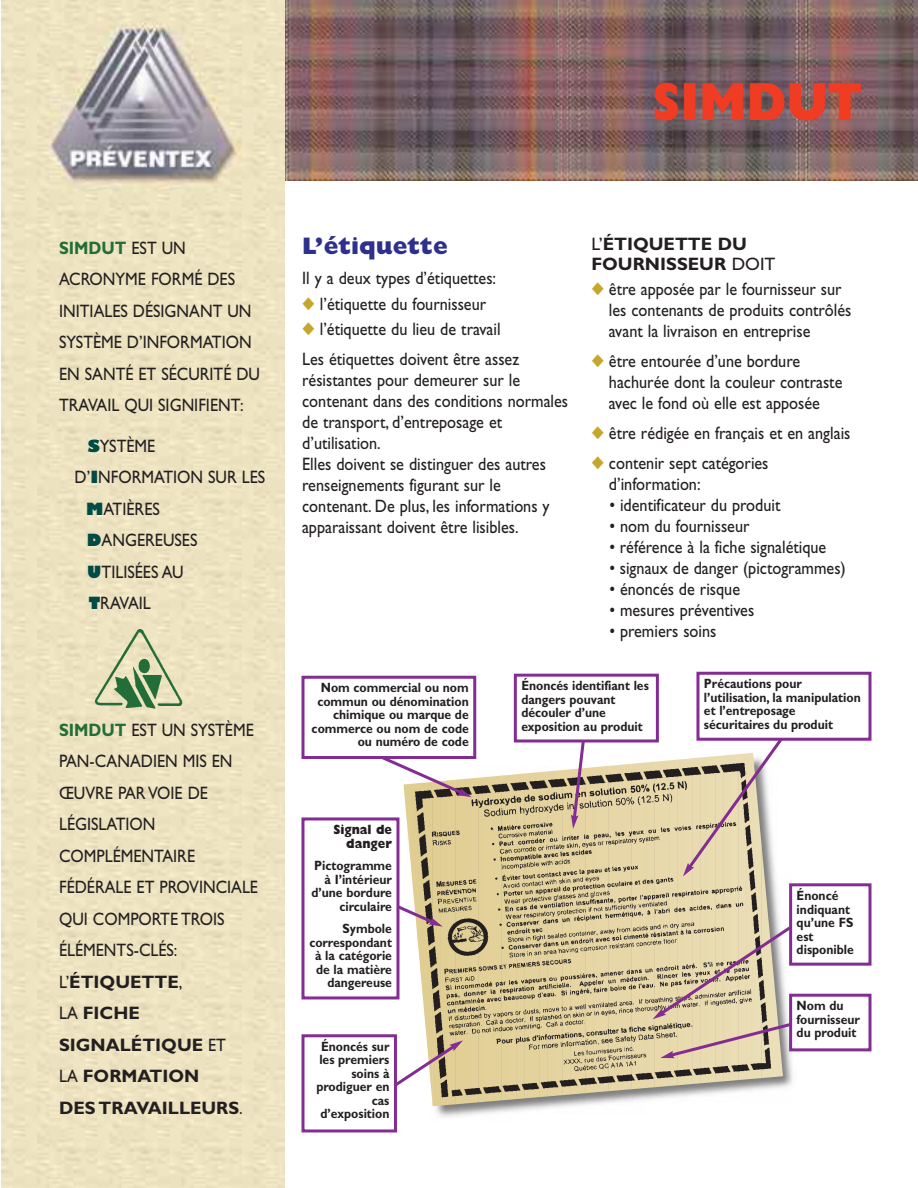
<style>
.page{position:relative;width:918px;height:1188px;background:#fff}
.page>*{position:absolute;margin:0;border:0;box-sizing:border-box;transform-origin:0 0}
.t1{font:800 54px "Gill Sans";color:#ef3c22;scale:.9 1}
.t2{font:800 24px "Gill Sans";color:#2f308d}
.t3{font:18px/31.5px "Gill Sans";color:#231f20;scale:.9 1}
.t4{font:700 18px/19.5px "Gill Sans";color:#231f20}
.t5{font:700 13.5px/13.5px "Gill Sans";color:#231f20;text-align:right;scale:.9 1}
.t6{font:800 13.5px/13.5px "Gill Sans";color:#231f20;text-align:right;scale:.9 1}
.s1{font-weight:700;color:#236e38}
.s2{font-weight:800;font-size:16.5px;color:#004b46}
.s3{font-weight:700}
.s4{color:#c5a72c}
.s5{font-weight:400}
</style>
<div class="page">
<img style="left:285px;top:0;width:633px;height:181px">
<img style="left:2px;top:0;width:283px;height:1188px">
<img style="left:432px;top:993px;width:365px;height:124px">
<svg style="left:404px;top:797px;width:6px;height:58px"></svg>
<svg style="left:478px;top:1101px;width:8px;height:5px"></svg>
<svg style="left:486px;top:1101px;width:8px;height:5px"></svg>
<svg style="left:494px;top:1101px;width:7px;height:5px"></svg>
<svg style="left:501px;top:1101px;width:8px;height:5px"></svg>
<svg style="left:509px;top:1101px;width:8px;height:5px"></svg>
<svg style="left:517px;top:1101px;width:7px;height:5px"></svg>
<svg style="left:524px;top:1101px;width:8px;height:5px"></svg>
<svg style="left:532px;top:1101px;width:8px;height:5px"></svg>
<svg style="left:540px;top:1101px;width:7px;height:5px"></svg>
<svg style="left:547px;top:1101px;width:8px;height:5px"></svg>
<svg style="left:555px;top:1101px;width:8px;height:5px"></svg>
<svg style="left:563px;top:1101px;width:7px;height:5px"></svg>
<svg style="left:586px;top:1101px;width:7px;height:5px"></svg>
<svg style="left:593px;top:1101px;width:8px;height:5px"></svg>
<svg style="left:601px;top:1101px;width:7px;height:5px"></svg>
<svg style="left:608px;top:1101px;width:8px;height:5px"></svg>
<svg style="left:616px;top:1101px;width:8px;height:5px"></svg>
<div style="left:624px;top:753px;width:8px;height:353px;background:#fff"></div>
<div style="left:631px;top:753px;width:8px;height:353px;background:#fefefe"></div>
<div style="left:639px;top:753px;width:8px;height:353px;background:#fefefe"></div>
<div style="left:647px;top:753px;width:7px;height:353px;background:#fefefe"></div>
<div style="left:654px;top:753px;width:8px;height:353px;background:#fefefe"></div>
<div style="left:662px;top:753px;width:8px;height:353px;background:#fefefe"></div>
<div style="left:670px;top:753px;width:7px;height:353px;background:#fefefe"></div>
<svg style="left:769px;top:879px;width:8px;height:227px"></svg>
<svg style="left:777px;top:900px;width:6px;height:206px"></svg>
<img style="left:411px;top:760px;width:364px;height:341px">
<img style="left:94px;top:628px;width:90px;height:81px">
<svg style="left:382px;top:759px;width:90px;height:38px"></svg>
<svg style="left:399px;top:902px;width:44px;height:25px"></svg>
<svg style="left:397px;top:1040px;width:66px;height:50px"></svg>
<svg style="left:571px;top:742px;width:16px;height:87px"></svg>
<svg style="left:683px;top:741px;width:99px;height:135px"></svg>
<svg style="left:653px;top:924px;width:141px;height:135px;background:#d1c2a6"></svg>
<div style="left:302px;top:676px;width:174px;height:83px;border:3px solid #832c91"></div>
<div style="left:514px;top:674px;width:145px;height:68px;border:3px solid #832c91"></div>
<div style="left:696px;top:672px;width:176px;height:69px;border:3px solid #832c91"></div>
<div style="left:789px;top:883px;width:83px;height:83px;border:3px solid #832c91"></div>
<div style="left:789px;top:994px;width:83px;height:57px;border:3px solid #832c91"></div>
<div style="left:302px;top:1034px;width:95px;height:98px;border:3px solid #832c91"></div>
<div style="left:301px;top:817px;width:98px;height:182px;border:3px solid #832c91"></div>
<h1 class="t1" style="left:652px;top:83px;width:235px">SIMDUT</h1>
<p class="t3" style="left:59px;top:234px;width:225px"><span class="s1">SIMDUT</span> EST UN<br>ACRONYME FORMÉ DES<br>INITIALES DÉSIGNANT UN<br>SYSTÈME D’INFORMATION<br>EN SANTÉ ET SÉCURITÉ DU<br>TRAVAIL QUI SIGNIFIENT:</p>
<p class="t3" style="left:88px;top:432px;width:77px"><span class="s2">S</span>YSTÈME</p>
<p class="t3" style="left:75px;top:464px;width:213px">D’<span class="s2">I</span>NFORMATION SUR LES</p>
<p class="t3" style="left:86px;top:495px;width:83px"><span class="s2">M</span>ATIÈRES</p>
<p class="t3" style="left:87px;top:527px;width:124px"><span class="s2">D</span>ANGEREUSES</p>
<p class="t3" style="left:87px;top:558px;width:109px"><span class="s2">U</span>TILISÉES AU</p>
<p class="t3" style="left:89px;top:590px;width:70px"><span class="s2">T</span>RAVAIL</p>
<p class="t3" style="left:59px;top:716px;width:223px"><span class="s1">SIMDUT</span> EST UN SYSTÈME<br>PAN-CANADIEN MIS EN<br>ŒUVRE PAR VOIE DE<br>LÉGISLATION<br>COMPLÉMENTAIRE<br>FÉDÉRALE ET PROVINCIALE<br>QUI COMPORTE TROIS<br>ÉLÉMENTS-CLÉS:<br>L’<span class="s3">ÉTIQUETTE</span>,<br>LA <span class="s3">FICHE<br>SIGNALÉTIQUE</span> ET<br>LA <span class="s3">FORMATION<br>DES TRAVAILLEURS</span>.</p>
<h2 class="t2" style="left:302px;top:238px;width:147px">L’étiquette</h2>
<p class="t3" style="left:302px;top:264px;width:217px">Il y a deux types d’étiquettes:</p>
<p class="t3" style="left:302px;top:290px;width:206px"><span class="s4">◆</span> l’étiquette du fournisseur</p>
<p class="t3" style="left:302px;top:316px;width:243px;line-height:30px"><span class="s4">◆</span> l’étiquette du lieu de travail<br>Les étiquettes doivent être assez</p>
<p class="t3" style="left:302px;top:372px;width:297px;line-height:21px">résistantes pour demeurer sur le contenant dans des conditions normales de transport, d’entreposage et d’utilisation.<br>Elles doivent se distinguer des autres renseignements figurant sur le contenant. De plus, les informations y apparaissant doivent être lisibles.</p>
<p class="t4" style="left:591px;top:236px;width:186px"><span class="s5">L’</span>ÉTIQUETTE DU<br>FOURNISSEUR <span class="s5">DOIT</span></p>
<p class="t3" style="left:609px;top:280px;width:271px;line-height:21px;text-indent:-18px"><span class="s4">◆</span> être apposée par le fournisseur sur les contenants de produits contrôlés avant la livraison en entreprise</p>
<p class="t3" style="left:609px;top:352px;width:261px;line-height:21px;text-indent:-18px"><span class="s4">◆</span> être entourée d’une bordure hachurée dont la couleur contraste avec le fond où elle est apposée</p>
<p class="t3" style="left:591px;top:419px;width:289px"><span class="s4">◆</span> être rédigée en français et en anglais</p>
<p class="t3" style="left:609px;top:454px;width:179px;line-height:21px;text-indent:-18px"><span class="s4">◆</span> contenir sept catégories d’information:</p>
<p class="t3" style="left:609px;top:491px;width:192px">• identificateur du produit</p>
<p class="t3" style="left:609px;top:512px;width:157px">• nom du fournisseur</p>
<p class="t3" style="left:609px;top:533px;width:243px">• référence à la fiche signalétique</p>
<p class="t3" style="left:609px;top:554px;width:264px">• signaux de danger (pictogrammes)</p>
<p class="t3" style="left:609px;top:575px;width:147px">• énoncés de risque</p>
<p class="t3" style="left:609px;top:596px;width:163px">• mesures préventives</p>
<p class="t3" style="left:609px;top:617px;width:121px">• premiers soins</p>
<p class="t5" style="left:312px;top:683px;width:176px">Nom commercial ou nom commun ou dénomination chimique ou marque de commerce ou nom de code ou numéro de code</p>
<p class="t5" style="left:521px;top:681px;width:143px;text-align:left">Énoncés identifiant les dangers pouvant découler d’une exposition au produit</p>
<p class="t5" style="left:704px;top:679px;width:176px;text-align:left">Précautions pour l’utilisation, la manipulation et l’entreposage sécuritaires du produit</p>
<p class="t6" style="left:333px;top:824px;width:67px">Signal de danger</p>
<p class="t5" style="left:311px;top:860px;width:91px">Pictogramme à I’intérieur d’une bordure circulaire</p>
<p class="t5" style="left:309px;top:923px;width:93px">Symbole correspondant à la catégorie de la matière dangereuse</p>
<p class="t5" style="left:316px;top:1041px;width:83px">Énoncés sur les premiers soins à prodiguer en cas d’exposition</p>
<p class="t5" style="left:797px;top:890px;width:65px;text-align:left">Énoncé indiquant qu’une FS est disponible</p>
<p class="t5" style="left:797px;top:1001px;width:72px;text-align:left">Nom du fournisseur du produit</p>
</div>
